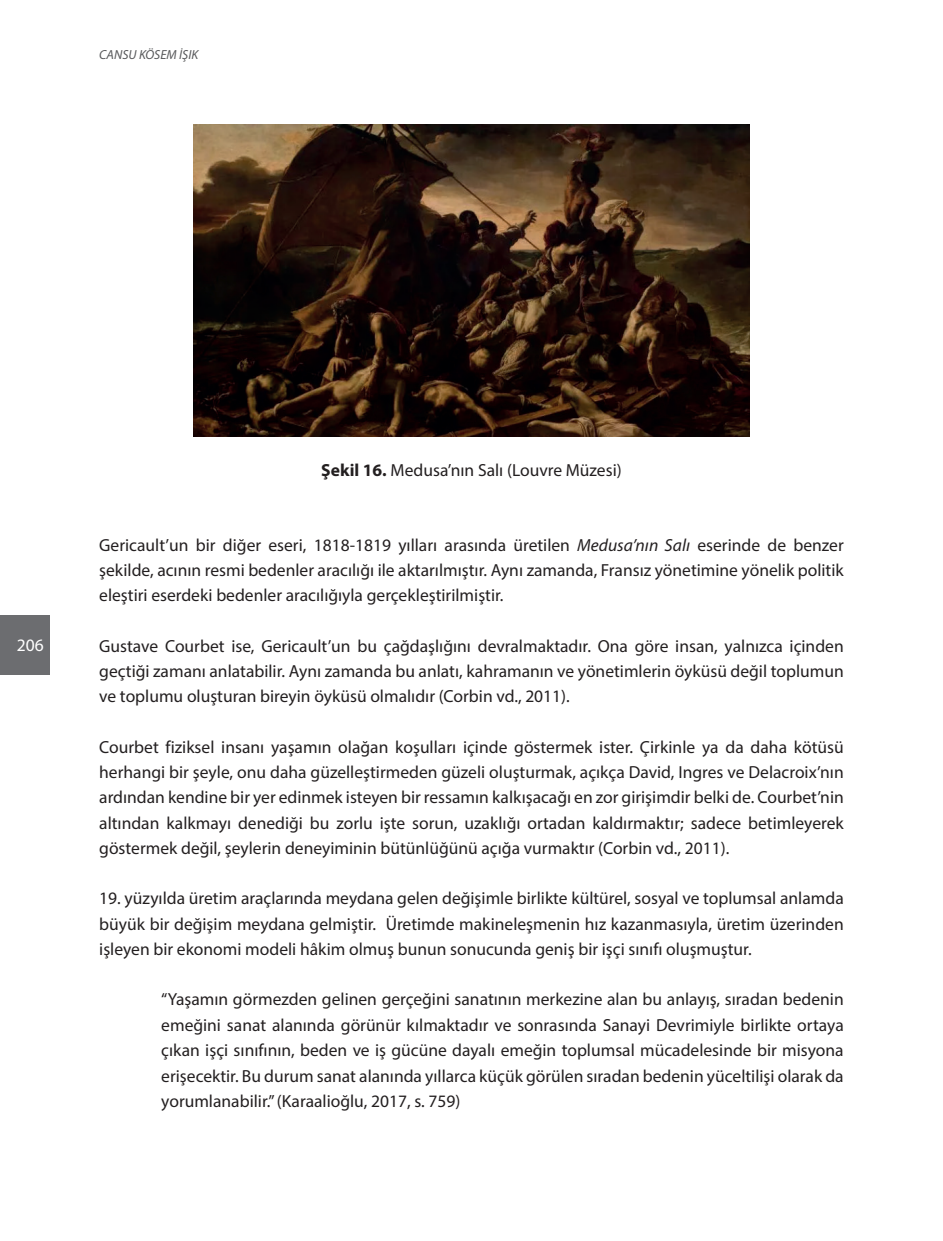
<style>
.page{position:relative;width:943px;height:1241px;background:#fff}
.page>*{position:absolute;margin:0;border:0;box-sizing:border-box;transform-origin:0 0}
.t1{font:17.5px/25.4px "Myriad Pro";color:#231f20;text-align:justify}
.t2{font:17.5px "Myriad Pro";color:#fff}
.t3{font:italic 13.12px "Myriad Pro";color:#57585a}
.s1{font-weight:700}
.s2{font-style:italic}
</style>
<div class="page">
<div style="left:0;top:615px;width:50px;height:60px;background:#6c6d70"></div>
<img style="left:193px;top:124px;width:556px;height:312px">
<p class="t3" style="left:99px;top:47px;width:100px">CANSU KÖSEM İŞIK</p>
<p class="t2" style="left:17px;top:634px;width:28px">206</p>
<p class="t1" style="left:321px;top:456px;width:302px"><span class="s1">Şekil 16.</span> Medusa’nın Salı (Louvre Müzesi)</p>
<p class="t1" style="left:99px;top:531px;width:746px">Gericault’un bir diğer eseri, 1818-1819 yılları arasında üretilen <span class="s2">Medusa’nın Salı</span> eserinde de benzer şekilde, acının resmi bedenler aracılığı ile aktarılmıştır. Aynı zamanda, Fransız yönetimine yönelik politik eleştiri eserdeki bedenler aracılığıyla gerçekleştirilmiştir.</p>
<p class="t1" style="left:99px;top:632px;width:746px">Gustave Courbet ise, Gericault’un bu çağdaşlığını devralmaktadır. Ona göre insan, yalnızca içinden geçtiği zamanı anlatabilir. Aynı zamanda bu anlatı, kahramanın ve yönetimlerin öyküsü değil toplumun ve toplumu oluşturan bireyin öyküsü olmalıdır (Corbin vd., 2011).</p>
<p class="t1" style="left:99px;top:733px;width:746px">Courbet fiziksel insanı yaşamın olağan koşulları içinde göstermek ister. Çirkinle ya da daha kötüsü herhangi bir şeyle, onu daha güzelleştirmeden güzeli oluşturmak, açıkça David, Ingres ve Delacroix’nın ardından kendine bir yer edinmek isteyen bir ressamın kalkışacağı en zor girişimdir belki de. Courbet’nin altından kalkmayı denediği bu zorlu işte sorun, uzaklığı ortadan kaldırmaktır; sadece betimleyerek göstermek değil, şeylerin deneyiminin bütünlüğünü açığa vurmaktır (Corbin vd., 2011).</p>
<p class="t1" style="left:99px;top:885px;width:746px">19. yüzyılda üretim araçlarında meydana gelen değişimle birlikte kültürel, sosyal ve toplumsal anlamda büyük bir değişim meydana gelmiştir. Üretimde makineleşmenin hız kazanmasıyla, üretim üzerinden işleyen bir ekonomi modeli hâkim olmuş bunun sonucunda geniş bir işçi sınıfı oluşmuştur.</p>
<p class="t1" style="left:161px;top:986px;width:684px">“Yaşamın görmezden gelinen gerçeğini sanatının merkezine alan bu anlayış, sıradan bedenin emeğini sanat alanında görünür kılmaktadır ve sonrasında Sanayi Devrimiyle birlikte ortaya çıkan işçi sınıfının, beden ve iş gücüne dayalı emeğin toplumsal mücadelesinde bir misyona erişecektir. Bu durum sanat alanında yıllarca küçük görülen sıradan bedenin yüceltilişi olarak da yorumlanabilir.” (Karaalioğlu, 2017, s. 759)</p>
</div>
